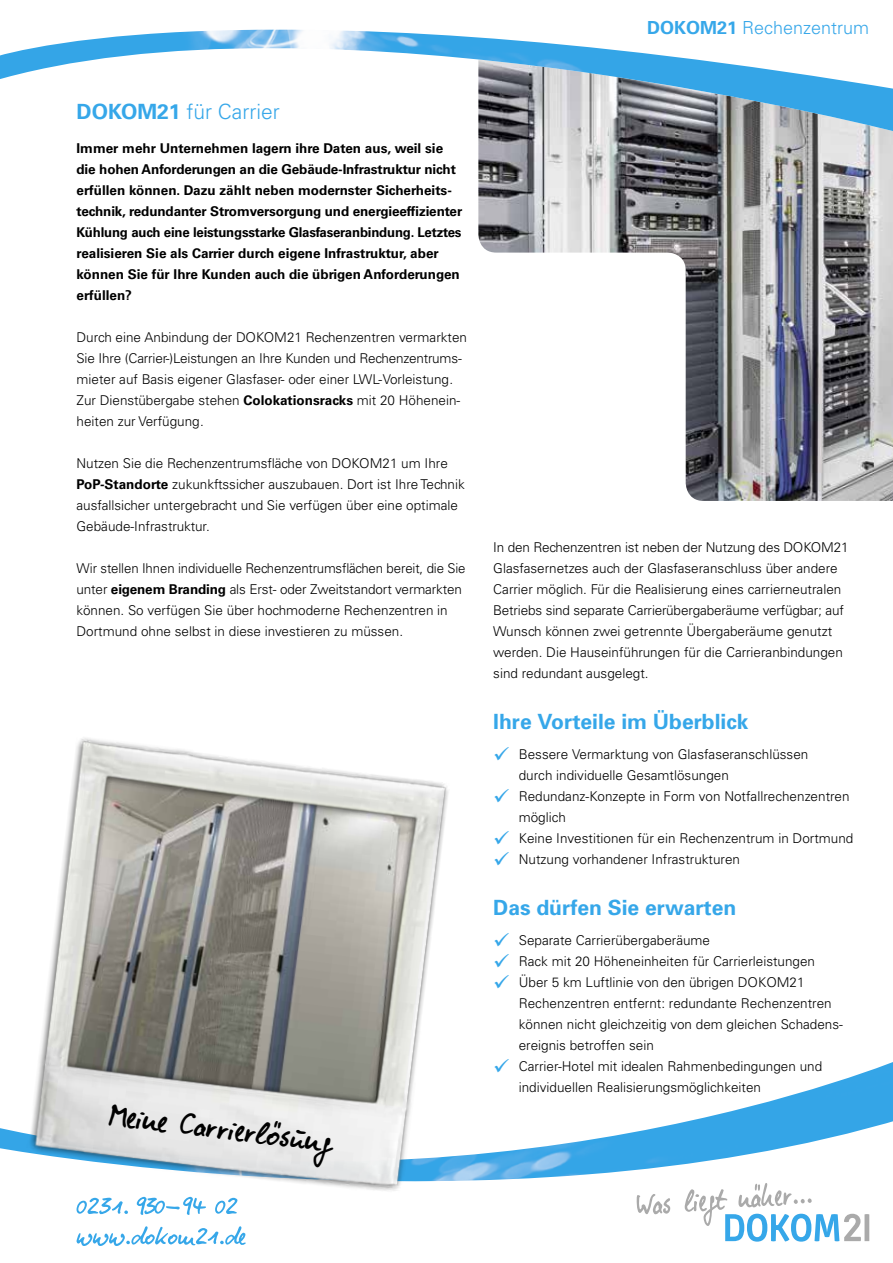
<style>
.page{position:relative;width:893px;height:1263px;background:#fff}
.page>*{position:absolute;margin:0;border:0;box-sizing:border-box;transform-origin:0 0}
.t1{font:33px "Elisabethvonelm";color:#000}
.t2{font:700 21px "Univers";color:#36a7e9}
.t3{font:300 21px "Univers";color:#36a7e9}
.t4{font:300 18px "Univers";color:#36a7e9}
.t5{font:300 13.5px/21px "Univers LT Std";color:#000}
.t6{font:300 13.5px/21px "Univers";color:#000}
.t7{font:700 13.5px/21px "Univers LT Std";letter-spacing:-.01em;color:#000}
.s1{font-weight:700}
.s2{font-family:"Univers LT Std";font-weight:700}
.s3{color:#36a7e9}
</style>
<div class="page">
<img style="left:478px;top:134px;width:415px;height:367px">
<img style="left:478px;top:91px;width:415px;height:43px">
<svg style="left:0;top:29px;width:893px;height:62px"></svg>
<img style="left:707px;top:1062px;width:186px;height:55px">
<svg style="left:0;top:1117px;width:893px;height:126px"></svg>
<svg style="left:637px;top:1194px;width:33px;height:20px"></svg>
<svg style="left:684px;top:1183px;width:185px;height:58px"></svg>
<svg style="left:77px;top:1226px;width:169px;height:20px"></svg>
<img style="left:2px;top:738px;width:479px;height:483px">
<h3 class="t4" style="left:647px;top:17px;width:224px"><span class="s1">DOKOM21</span> Rechenzentrum</h3>
<h2 class="t3" style="left:77px;top:99px;width:205px"><span class="s2">DOKOM21</span> für Carrier</h2>
<p class="t7" style="left:77px;top:138px;width:387px">Immer mehr Unternehmen lagern ihre Daten aus, weil sie die hohen Anforderungen an die Gebäude-Infrastruktur nicht erfüllen können. Dazu zählt neben modernster Sicherheits&shy;technik, redundanter Stromversorgung und energieeffizienter Kühlung auch eine leistungsstarke Glasfaseranbindung. Letztes realisieren Sie als Carrier durch eigene Infrastruktur, aber können Sie für Ihre Kunden auch die übrigen Anforderungen erfüllen?</p>
<p class="t5" style="left:77px;top:327px;width:392px">Durch eine Anbindung der DOKOM21 Rechenzentren vermarkten Sie Ihre (Carrier-)Leistungen an Ihre Kunden und Rechenzentrums&shy;mieter auf Basis eigener Glasfaser- oder einer LWL-Vorleistung.<br>Zur Dienstübergabe stehen <span class="s1">Colokationsracks</span> mit 20 Höhenein&shy;heiten zur Verfügung.</p>
<p class="t5" style="left:77px;top:453px;width:390px">Nutzen Sie die Rechenzentrumsfläche von DOKOM21 um Ihre <span class="s1">PoP-Standorte</span> zukunkftssicher auszubauen. Dort ist Ihre Technik ausfallsicher untergebracht und Sie verfügen über eine optimale Gebäude-Infrastruktur.</p>
<p class="t5" style="left:77px;top:557px;width:391px">Wir stellen Ihnen individuelle Rechenzentrumsflächen bereit, die Sie unter <span class="s1">eigenem Branding</span> als Erst- oder Zweitstandort vermarkten können. So verfügen Sie über hochmoderne Rechenzentren in Dortmund ohne selbst in diese investieren zu müssen.</p>
<h1 class="t1" style="left:113px;top:1094px;width:225px;rotate:7deg">Meine Carrierlösung</h1>
<p class="t5" style="left:493px;top:537px;width:357px">In den Rechenzentren ist neben der Nutzung des DOKOM21<br>Glasfasernetzes auch der Glasfaseranschluss über andere Carrier möglich. Für die Realisierung eines carrierneutralen Betriebs sind separate Carrierübergaberäume verfügbar; auf Wunsch können zwei getrennte Übergaberäume genutzt werden. Die Hauseinführungen für die Carrieranbindungen sind redundant ausgelegt.</p>
<h2 class="t2" style="left:493px;top:709px;width:257px">Ihre Vorteile im Überblick</h2>
<p class="t6" style="left:519px;top:743px;width:291px;text-indent:-26px"><span class="s3">✓</span> Bessere Vermarktung von Glasfaseranschlüssen durch individuelle Gesamtlösungen</p>
<p class="t6" style="left:519px;top:785px;width:332px;text-indent:-26px"><span class="s3">✓</span> Redundanz-Konzepte in Form von Notfallrechenzentren möglich</p>
<p class="t6" style="left:493px;top:827px;width:362px"><span class="s3">✓</span> Keine Investitionen für ein Rechenzentrum in Dortmund</p>
<p class="t6" style="left:493px;top:848px;width:248px"><span class="s3">✓</span> Nutzung vorhandener Infrastrukturen</p>
<h2 class="t2" style="left:493px;top:895px;width:245px">Das dürfen Sie erwarten</h2>
<p class="t6" style="left:493px;top:929px;width:218px"><span class="s3">✓</span> Separate Carrierübergaberäume</p>
<p class="t6" style="left:493px;top:950px;width:323px"><span class="s3">✓</span> Rack mit 20 Höheneinheiten für Carrierleistungen</p>
<p class="t6" style="left:519px;top:971px;width:325px;text-indent:-26px"><span class="s3">✓</span> Über 5 km Luftlinie von den übrigen DOKOM21<br>Rechenzentren entfernt: redundante Rechenzentren können nicht gleichzeitig von dem gleichen Schadens&shy;ereignis betroffen sein</p>
<p class="t6" style="left:519px;top:1055px;width:305px;text-indent:-26px"><span class="s3">✓</span> Carrier-Hotel mit idealen Rahmenbedingungen und individuellen Realisierungsmöglichkeiten</p>
</div>
